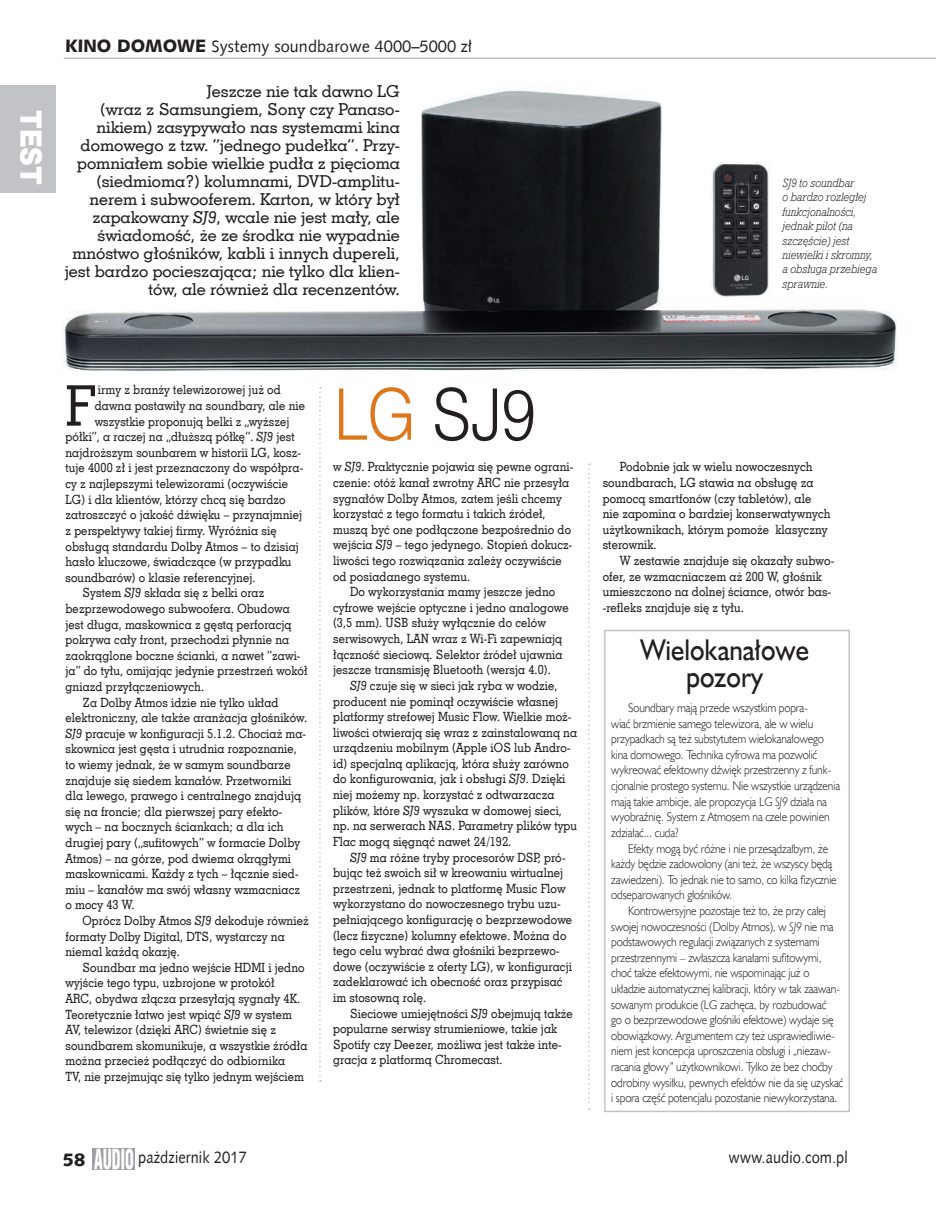
<style>
.page{position:relative;width:936px;height:1212px;background:#fff}
.page>*{position:absolute;margin:0;border:0;box-sizing:border-box;transform-origin:0 0}
.t1{font:66px "Swis 721 Lt PL";color:#231f20;scale:.9 1}
.t2{font:56.1px "Geo Slab 703 Md EU";color:#231f20;scale:.9 1}
.t3{font:30px/27px "Humanst 521 EU";color:#231f20;text-align:center;scale:.9 1}
.t4{font:27.15px "Swis 721 Blk 2 EU";color:#fff;scale:.9 1}
.t5{font:18px "Humanst 531 Blk EU";color:#231f20}
.t6{font:16.5px/18px "Geo Slab 703 Md EU";color:#231f20;text-align:right}
.t7{font:16.5px "Humanst 531 EU";color:#231f20}
.t8{font:16.5px "Humanst 531 EU";color:#231f20;scale:.9 1}
.t9{font:12.75px/15.6px "Geo Slab 703 Md EU";letter-spacing:.01em;color:#231f20;scale:.9 1}
.t10{font:12.75px/15.6px "Humanst 521 Lt EU";letter-spacing:-.01em;color:#231f20;scale:.9 1}
.t11{font:italic 12px/14.4px "Geo Slab 712 Lt EU";color:#231f20;scale:.9 1}
.s1{font-family:"Humanst 531 Blk EU";font-size:18px}
.s2{font-style:italic}
.s3{color:#de761b}
</style>
<div class="page">
<hr style="left:64px;top:58px;width:871px;height:1px;background:#c2c3c6">
<div style="left:0;top:85px;width:55px;height:107px;background:#c2c3c6"></div>
<img style="left:93px;top:1148px;width:41px;height:21px">
<img style="left:62px;top:90px;width:835px;height:282px">
<svg style="left:319px;top:387px;width:2px;height:694px"></svg>
<svg style="left:588px;top:463px;width:2px;height:647px"></svg>
<div style="left:604px;top:630px;width:246px;height:482px;background:#fff;border:2px solid #c2c3c6"></div>
<img style="left:711px;top:162px;width:60px;height:136px">
<h3 class="t4" style="left:50px;top:110px;width:85px;rotate:90deg">TEST</h3>
<p class="t7" style="left:65px;top:35px;width:408px"><span class="s1">KINO DOMOWE</span> Systemy soundbarowe 4000–5000 zł</p>
<p class="t6" style="left:65px;top:82px;width:337px">Jeszcze nie tak dawno LG<br>(wraz z Samsungiem, Sony czy Panaso&shy;nikiem) zasypywało nas systemami kina domowego z tzw. “jednego pudełka”. Przy&shy;pomniałem sobie wielkie pudła z pięcioma (siedmioma?) kolumnami, DVD-amplitu&shy;nerem i subwooferem. Karton, w który był zapakowany <span class="s2">SJ9</span>, wcale nie jest mały, ale świadomość, że ze środka nie wypadnie mnóstwo głośników, kabli i innych dupereli, jest bardzo pocieszająca; nie tylko dla klien&shy;tów, ale również dla recenzentów.</p>
<p class="t11" style="left:782px;top:175px;width:107px">SJ9 to soundbar<br>o bardzo rozległej funkcjonalności, jednak pilot (na szczęście) jest niewielki i skromny, a obsługa przebiega sprawnie.</p>
<h2 class="t2" style="left:65px;top:372px;width:33px">F</h2>
<p class="t9" style="left:98px;top:382px;width:205px">irmy z branży telewizorowej już od</p>
<p class="t9" style="left:95px;top:398px;width:235px">dawna postawiły na soundbary, ale nie</p>
<p class="t9" style="left:95px;top:413px;width:218px">wszystkie proponują belki z „wyższej</p>
<p class="t9" style="left:65px;top:429px;width:256px">półki”, a raczej na „dłuższą półkę”. <span class="s2">SJ9</span> jest</p>
<p class="t9" style="left:65px;top:444px;width:263px">najdroższym sounbarem w historii LG, kosz-</p>
<p class="t9" style="left:65px;top:460px;width:265px">tuje 4000 zł i jest przeznaczony do współpra-</p>
<p class="t9" style="left:65px;top:476px;width:249px">cy z najlepszymi telewizorami (oczywiście</p>
<p class="t9" style="left:65px;top:491px;width:246px">LG) i dla klientów, którzy chcą się bardzo</p>
<p class="t9" style="left:65px;top:507px;width:264px">zatroszczyć o jakość dźwięku – przynajmniej</p>
<p class="t9" style="left:65px;top:522px;width:236px">z perspektywy takiej firmy. Wyróżnia się</p>
<p class="t9" style="left:65px;top:538px;width:261px">obsługą standardu Dolby Atmos – to dzisiaj</p>
<p class="t9" style="left:65px;top:554px;width:253px">hasło kluczowe, świadczące (w przypadku</p>
<p class="t9" style="left:65px;top:569px;width:212px">soundbarów) o klasie referencyjnej.</p>
<p class="t9" style="left:82px;top:585px;width:203px">System <span class="s2">SJ9</span> składa się z belki oraz</p>
<p class="t9" style="left:65px;top:600px;width:251px">bezprzewodowego subwoofera. Obudowa</p>
<p class="t9" style="left:65px;top:616px;width:253px">jest długa, maskownica z gęstą perforacją</p>
<p class="t9" style="left:65px;top:632px;width:250px">pokrywa cały front, przechodzi płynnie na</p>
<p class="t9" style="left:65px;top:647px;width:262px">zaokrąglone boczne ścianki, a nawet “zawi-</p>
<p class="t9" style="left:65px;top:663px;width:270px">ja” do tyłu, omijając jedynie przestrzeń wokół</p>
<p class="t9" style="left:65px;top:678px;width:155px">gniazd przyłączeniowych.</p>
<p class="t9" style="left:82px;top:694px;width:219px">Za Dolby Atmos idzie nie tylko układ</p>
<p class="t9" style="left:65px;top:710px;width:270px">elektroniczny, ale także aranżacja głośników.</p>
<p class="t9" style="left:65px;top:725px;width:269px"><span class="s2">SJ9</span> pracuje w konfiguracji 5.1.2. Chociaż ma-</p>
<p class="t9" style="left:65px;top:741px;width:259px">skownica jest gęsta i utrudnia rozpoznanie,</p>
<p class="t9" style="left:65px;top:756px;width:251px">to wiemy jednak, że w samym soundbarze</p>
<p class="t9" style="left:65px;top:772px;width:252px">znajduje się siedem kanałów. Przetworniki</p>
<p class="t9" style="left:65px;top:788px;width:263px">dla lewego, prawego i centralnego znajdują</p>
<p class="t9" style="left:65px;top:803px;width:242px">się na froncie; dla pierwszej pary efekto-</p>
<p class="t9" style="left:65px;top:819px;width:244px">wych – na bocznych ściankach; a dla ich</p>
<p class="t9" style="left:65px;top:834px;width:262px">drugiej pary („sufitowych” w formacie Dolby</p>
<p class="t9" style="left:65px;top:850px;width:252px">Atmos) – na górze, pod dwiema okrągłymi</p>
<p class="t9" style="left:65px;top:866px;width:260px">maskownicami. Każdy z tych – łącznie sied-</p>
<p class="t9" style="left:65px;top:881px;width:262px">miu – kanałów ma swój własny wzmacniacz</p>
<p class="t9" style="left:65px;top:897px;width:78px">o mocy 43 W.</p>
<p class="t9" style="left:82px;top:912px;width:253px">Oprócz Dolby Atmos <span class="s2">SJ9</span> dekoduje również</p>
<p class="t9" style="left:65px;top:928px;width:245px">formaty Dolby Digital, DTS, wystarczy na</p>
<p class="t9" style="left:65px;top:944px;width:129px">niemal każdą okazję.</p>
<p class="t9" style="left:82px;top:959px;width:248px">Soundbar ma jedno wejście HDMI i jedno</p>
<p class="t9" style="left:65px;top:975px;width:234px">wyjście tego typu, uzbrojone w protokół</p>
<p class="t9" style="left:65px;top:990px;width:262px">ARC, obydwa złącza przesyłają sygnały 4K.</p>
<p class="t9" style="left:65px;top:1006px;width:253px">Teoretycznie łatwo jest wpiąć <span class="s2">SJ9</span> w system</p>
<p class="t9" style="left:65px;top:1022px;width:235px">AV, telewizor (dzięki ARC) świetnie się z</p>
<p class="t9" style="left:65px;top:1037px;width:270px">soundbarem skomunikuje, a wszystkie źródła</p>
<p class="t9" style="left:65px;top:1053px;width:245px">można przecież podłączyć do odbiornika</p>
<p class="t9" style="left:65px;top:1068px;width:266px">TV, nie przejmując się tylko jednym wejściem</p>
<h1 class="t1" style="left:334px;top:371px;width:226px"><span class="s3">LG</span> SJ9</h1>
<p class="t9" style="left:333px;top:459px;width:268px">w <span class="s2">SJ9</span>. Praktycznie pojawia się pewne ograni&shy;czenie: otóż kanał zwrotny ARC nie przesyła sygnałów Dolby Atmos, zatem jeśli chcemy korzystać z tego formatu i takich źródeł, muszą być one podłączone bezpośrednio do wejścia <span class="s2">SJ9</span> – tego jedynego. Stopień dokucz&shy;liwości tego rozwiązania zależy oczywiście od posiadanego systemu.</p>
<p class="t9" style="left:333px;top:584px;width:263px;text-indent:17px">Do wykorzystania mamy jeszcze jedno cyfrowe wejście optyczne i jedno analogowe (3,5 mm). USB służy wyłącznie do celów serwisowych, LAN wraz z Wi-Fi zapewniają łączność sieciową. Selektor źródeł ujawnia jeszcze transmisję Bluetooth (wersja 4.0).</p>
<p class="t9" style="left:333px;top:677px;width:273px;text-indent:17px"><span class="s2">SJ9</span> czuje się w sieci jak ryba w wodzie, producent nie pominął oczywiście własnej platformy strefowej Music Flow. Wielkie moż&shy;liwości otwierają się wraz z zainstalowaną na urządzeniu mobilnym (Apple iOS lub Andro&shy;id) specjalną aplikacją, która służy zarówno do konfigurowania, jak i obsługi <span class="s2">SJ9</span>. Dzięki niej możemy np. korzystać z odtwarzacza plików, które <span class="s2">SJ9</span> wyszuka w domowej sieci, np. na serwerach NAS. Parametry plików typu Flac mogą sięgnąć nawet 24/192.</p>
<p class="t9" style="left:333px;top:849px;width:267px;text-indent:17px"><span class="s2">SJ9</span> ma różne tryby procesorów DSP, pró&shy;bując też swoich sił w kreowaniu wirtualnej przestrzeni, jednak to platformę Music Flow wykorzystano do nowoczesnego trybu uzu&shy;pełniającego konfigurację o bezprzewodowe (lecz fizyczne) kolumny efektowe. Można do tego celu wybrać dwa głośniki bezprzewo&shy;dowe (oczywiście z oferty LG), w konfiguracji zadeklarować ich obecność oraz przypisać im stosowną rolę.</p>
<p class="t9" style="left:333px;top:1005px;width:268px;text-indent:17px">Sieciowe umiejętności <span class="s2">SJ9</span> obejmują także popularne serwisy strumieniowe, takie jak Spotify czy Deezer, możliwa jest także inte&shy;gracja z platformą Chromecast.</p>
<p class="t9" style="left:602px;top:459px;width:254px;text-indent:17px">Podobnie jak w wielu nowoczesnych soundbarach, LG stawia na obsługę za pomocą smartfonów (czy tabletów), ale nie zapomina o bardziej konserwatywnych użytkownikach, którym pomoże klasyczny sterownik.</p>
<p class="t9" style="left:602px;top:553px;width:259px;text-indent:17px">W zestawie znajduje się okazały subwo&shy;ofer, ze wzmacniaczem aż 200 W, głośnik umieszczono na dolnej ściance, otwór bas--refleks znajduje się z tyłu.</p>
<h3 class="t3" style="left:640px;top:636px;width:189px">Wielokanałowe pozory</h3>
<p class="t10" style="left:611px;top:700px;width:256px;text-indent:17px">Soundbary mają przede wszystkim popra-<br>wiać brzmienie samego telewizora, ale w wielu przypadkach są też substytutem wielokanałowego kina domowego. Technika cyfrowa ma pozwolić wykreować efektowny dźwięk przestrzenny z funk&shy;cjonalnie prostego systemu. Nie wszystkie urządzenia mają takie ambicje, ale propozycja LG <span class="s2">SJ9</span> działa na wyobraźnię. System z Atmosem na czele powinien zdziałać... cuda?</p>
<p class="t10" style="left:611px;top:840px;width:252px;text-indent:17px">Efekty mogą być różne i nie przesądzałbym, że każdy będzie zadowolony (ani też, że wszyscy będą zawiedzeni). To jednak nie to samo, co kilka fizycznie odseparowanych głośników.</p>
<p class="t10" style="left:611px;top:902px;width:259px;text-indent:17px">Kontrowersyjne pozostaje też to, że przy całej swojej nowoczesności (Dolby Atmos), w <span class="s2">SJ9</span> nie ma podstawowych regulacji związanych z systemami przestrzennymi – zwłaszcza kanałami sufitowymi, choć także efektowymi, nie wspominając już o układzie automatycznej kalibracji, który w tak zaawan&shy;sowanym produkcie (LG zachęca, by rozbudować<br>go o bezprzewodowe głośniki efektowe) wydaje się obowiązkowy. Argumentem czy też usprawiedliwie&shy;niem jest koncepcja uproszczenia obsługi i „niezaw&shy;racania głowy” użytkownikowi. Tylko że bez choćby odrobiny wysiłku, pewnych efektów nie da się uzyskać i spora część potencjału pozostanie niewykorzystana.</p>
<h3 class="t5" style="left:63px;top:1148px;width:24px">58</h3>
<p class="t8" style="left:138px;top:1147px;width:122px">pażdziernik 2017</p>
<p class="t8" style="left:728px;top:1146px;width:134px">www.audio.com.pl</p>
</div>
